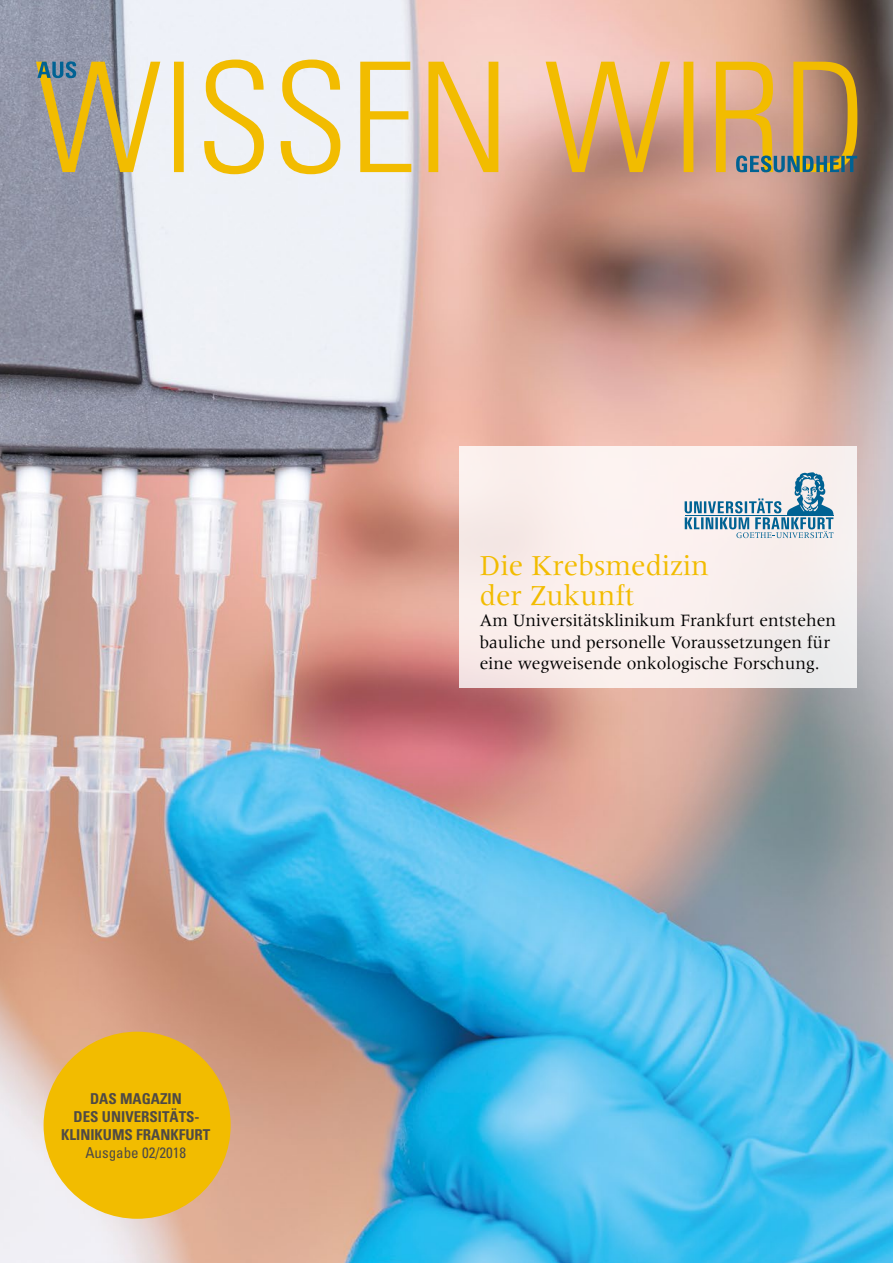
<style>
.page{position:relative;width:893px;height:1263px;background:#fff}
.page>*{position:absolute;margin:0;border:0;box-sizing:border-box;transform-origin:0 0}
.t1{font:30px/30px "Meridien LT Std";color:#f2bc00}
.t2{font:18px/21.6px "Meridien LT Std";color:#000}
.t3{font:700 condensed 15px/18px "Univers";color:#4f4a45;text-align:center}
.t4{font:condensed 15px "Univers";color:#4f4a45}
</style>
<div class="page">
<img style="left:0;top:0;width:893px;height:1263px">
<svg style="left:36px;top:60px;width:821px;height:114px;background:#dfc18d"></svg>
<svg style="left:736px;top:156px;width:121px;height:16px;background:#5f7e74"></svg>
<svg style="left:37px;top:61px;width:39px;height:17px"></svg>
<div style="left:460px;top:446px;width:397px;height:242px;background:#faefed"></div>
<svg style="left:685px;top:472px;width:148px;height:66px"></svg>
<div style="left:44px;top:1032px;width:187px;height:187px;background:#f2bc00;border-radius:50%"></div>
<p class="t3" style="left:61px;top:1089px;width:151px">DAS MAGAZIN<br>DES UNIVERSITÄTS-<br>KLINIKUMS FRANKFURT</p>
<p class="t4" style="left:85px;top:1143px;width:102px">Ausgabe 02/2018</p>
<h1 class="t1" style="left:480px;top:550px;width:231px">Die Krebsmedizin der Zukunft</h1>
<p class="t2" style="left:480px;top:609px;width:358px">Am Universitätsklinikum Frankfurt entstehen bauliche und personelle Voraussetzungen für eine wegweisende onkologische Forschung.</p>
</div>
